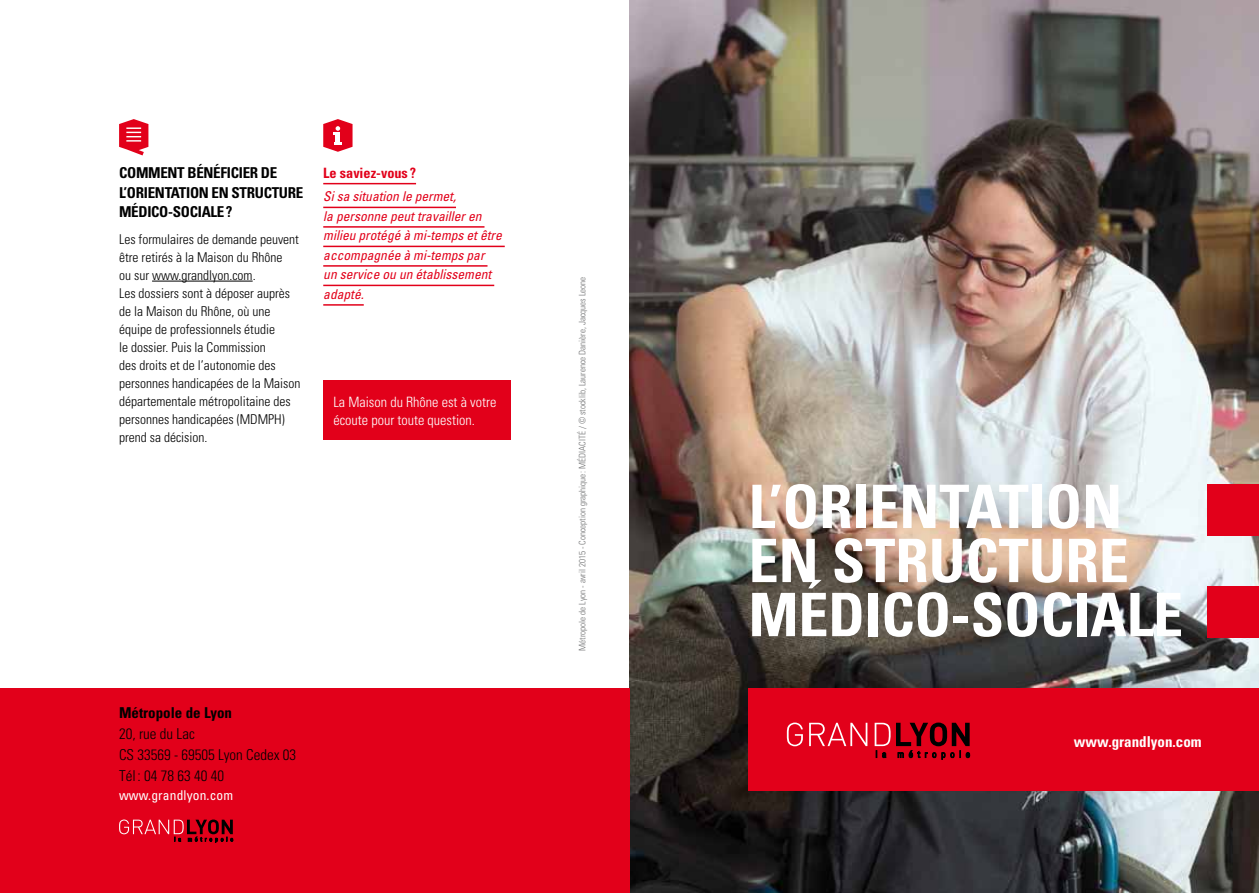
<style>
.page{position:relative;width:1259px;height:893px;background:#fff}
.page>*{position:absolute;margin:0;border:0;box-sizing:border-box;transform-origin:0 0}
.t1{font:700 condensed 60px/54px "Univers";color:#fff}
.t2{font:700 condensed 15px "Univers";color:#000}
.t3{font:300 condensed 15px/21px "Univers";color:#000}
.t4{font:700 condensed 15px "Univers";color:#fff}
.t5{font:300 condensed 14.25px/18.8px "Univers";color:#fff}
.t6{font:700 condensed 14.25px "Univers";color:#e2001a}
.t7{font:300 condensed 13.5px/18px "Univers";color:#000}
.t8{font:italic condensed 13.5px/19.5px "Univers";color:#e2001a}
.t9{font:condensed 13.5px "Univers";letter-spacing:.01em;color:#fff}
.t10{font:300 condensed 9px "Univers";color:#707172}
</style>
<div class="page">
<img style="left:629px;top:0;width:630px;height:893px">
<div style="left:748px;top:689px;width:511px;height:102px;background:#e2001a"></div>
<div style="left:1208px;top:485px;width:51px;height:51px;background:#e2001a"></div>
<div style="left:1208px;top:587px;width:51px;height:51px;background:#e2001a"></div>
<div style="left:0;top:689px;width:629px;height:204px;background:#e2001a"></div>
<svg style="left:787px;top:723px;width:16px;height:23px"></svg>
<svg style="left:809px;top:723px;width:58px;height:23px"></svg>
<svg style="left:874px;top:723px;width:16px;height:35px"></svg>
<svg style="left:896px;top:723px;width:74px;height:37px"></svg>
<svg style="left:119px;top:819px;width:114px;height:24px"></svg>
<hr style="left:152px;top:281px;width:101px;height:1px;background:#000">
<div style="left:323px;top:381px;width:187px;height:59px;background:#e2001a"></div>
<svg style="left:323px;top:119px;width:29px;height:33px"></svg>
<hr style="left:323px;top:183px;width:93px;height:1px;background:#e2001a">
<hr style="left:323px;top:207px;width:133px;height:1px;background:#e2001a">
<hr style="left:323px;top:226px;width:161px;height:2px;background:#e2001a">
<hr style="left:323px;top:246px;width:182px;height:1px;background:#e2001a">
<hr style="left:323px;top:265px;width:164px;height:2px;background:#e2001a">
<hr style="left:323px;top:285px;width:171px;height:1px;background:#e2001a">
<hr style="left:323px;top:304px;width:41px;height:2px;background:#e2001a">
<svg style="left:119px;top:119px;width:29px;height:36px"></svg>
<p class="t2" style="left:119px;top:164px;width:19px">COMMENT</p>
<p class="t2" style="left:187px;top:164px;width:47px">BÉNÉFICIER</p>
<p class="t2" style="left:261px;top:164px;width:9px">DE</p>
<p class="t2" style="left:119px;top:183px;width:17px">L’ORIENTATION</p>
<p class="t2" style="left:212px;top:183px;width:29px">EN STRUCTURE</p>
<p class="t2" style="left:119px;top:203px;width:9px">MÉDICO</p>
<p class="t2" style="left:168px;top:203px;width:13px">-SOCIALE</p>
<p class="t2" style="left:226px;top:203px;width:8px">?</p>
<p class="t7" style="left:119px;top:230px;width:183px">Les formulaires de demande peuvent être retirés à la Maison du Rhône<br>ou sur www.grandlyon.com.<br>Les dossiers sont à déposer auprès de la Maison du Rhône, où une équipe de professionnels étudie<br>le dossier. Puis la Commission<br>des droits et de l’autonomie des personnes handicapées de la Maison départementale métropolitaine des personnes handicapées (MDMPH) prend sa décision.</p>
<p class="t6" style="left:323px;top:164px;width:94px">LE SAVIEZ-VOUS?</p>
<p class="t8" style="left:323px;top:186px;width:180px">Si sa situation le permet,<br>la personne peut travailler en milieu protégé à mi-temps et être accompagnée à mi-temps par<br>un service ou un établissement adapté.</p>
<p class="t5" style="left:333px;top:392px;width:164px">La Maison du Rhône est à votre écoute pour toute question.</p>
<p class="t2" style="left:119px;top:703px;width:114px">MÉTROPOLE DE LYON</p>
<p class="t3" style="left:119px;top:723px;width:179px">20, rue du Lac<br>CS 33569 - 69505 Lyon Cedex 03<br>Tél : 04 78 63 40 40</p>
<p class="t9" style="left:119px;top:787px;width:116px">www.grandlyon.com</p>
<p class="t10" style="left:577px;top:651px;width:375px;rotate:-90deg">Métropole de Lyon - avril 2015 - Conception graphique : Médiacité / © stocklib, Laurence Danière, Jacques Leone</p>
<h1 class="t1" style="left:748px;top:479px;width:436px">L’ORIENTATION<br>EN STRUCTURE<br>MÉDICO-SOCIALE</h1>
<p class="t4" style="left:1074px;top:732px;width:129px">WWW.GRANDLYON.COM</p>
</div>
